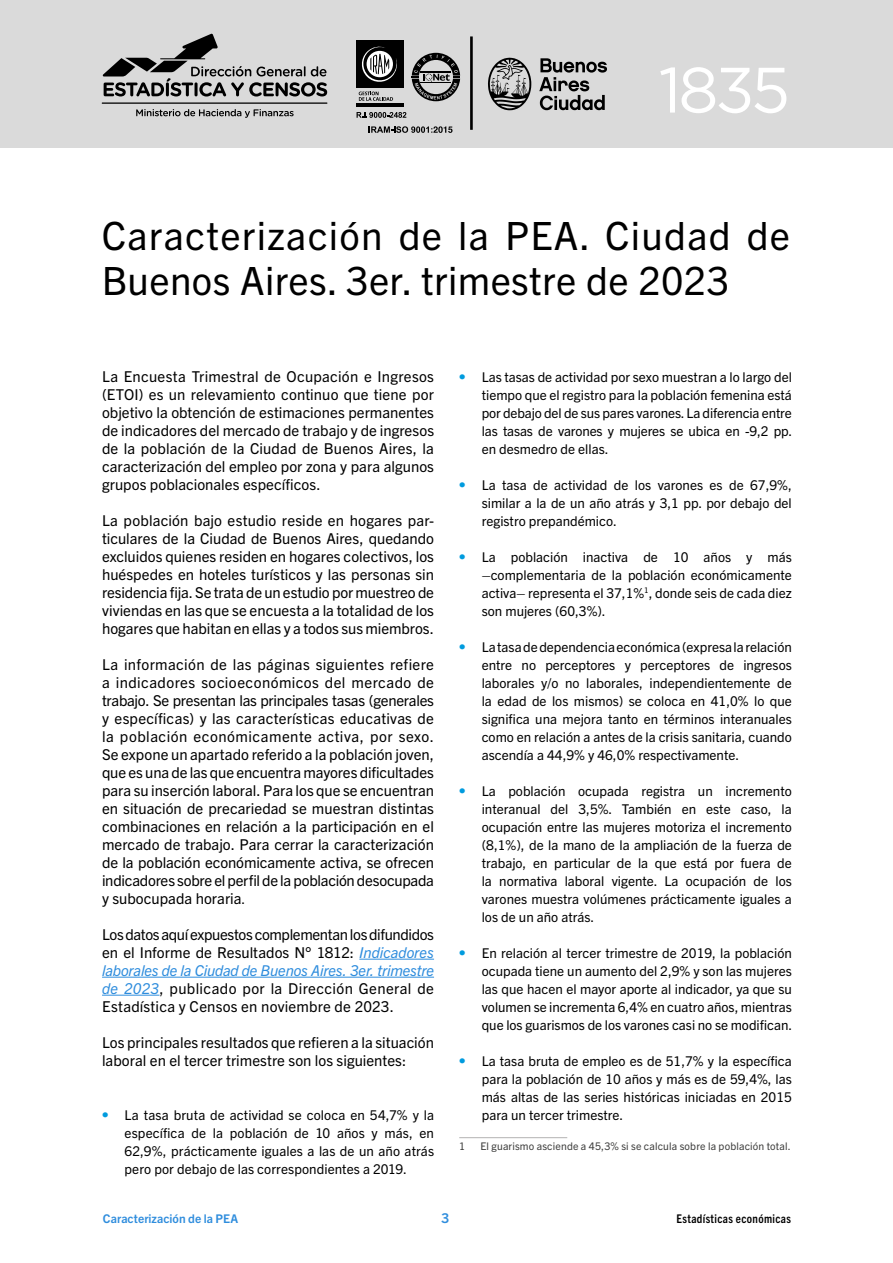
<style>
.page{position:relative;width:893px;height:1263px;background:#fff}
.page>*{position:absolute;margin:0;border:0;box-sizing:border-box;transform-origin:0 0}
.t1{font:64.05px "Gotham";color:#fff}
.t2{font:39px/45px "Trade Gothic Next LT Pro";letter-spacing:.035em;color:#000}
.t3{font:15px/18px "Trade Gothic Next LT Pro";color:#000;text-align:justify}
.t4{font:13.5px/18px "Trade Gothic Next LT Pro";color:#000;text-align:justify}
.t5{font:700 13.5px "Trade Gothic Next LT Pro";color:#2f8ddd}
.t6{font:700 condensed 12px "Trade Gothic Next LT Pro";letter-spacing:.03em;color:#000}
.t7{font:700 12px "Trade Gothic Next LT Pro";color:#2f8ddd}
.t8{font:10.5px "Trade Gothic Next LT Pro";letter-spacing:.015em;color:#3c3c3b}
.s1{font-size:13.5px}
.s2{font-style:italic;color:#2f8ddd}
.s3{font-family:"Arial";font-weight:700;font-size:18px;color:#009bde}
</style>
<div class="page">
<div style="left:0;top:0;width:893px;height:148px;background:#dadada"></div>
<hr style="left:359px;top:959px;width:75px;height:1px;background:#2f8ddd">
<hr style="left:102px;top:977px;width:332px;height:1px;background:#2f8ddd">
<hr style="left:102px;top:995px;width:57px;height:1px;background:#2f8ddd">
<hr style="left:459px;top:1137px;width:108px;height:1px;background:#b3b2b2">
<hr style="left:470px;top:36px;width:3px;height:94px;background:#000">
<svg style="left:488px;top:58px;width:43px;height:52px"></svg>
<svg style="left:539px;top:58px;width:68px;height:52px"></svg>
<div style="left:356px;top:40px;width:48px;height:48px;background:#000"></div>
<hr style="left:356px;top:103px;width:48px;height:4px;background:#000">
<svg style="left:361px;top:46px;width:36px;height:36px"></svg>
<svg style="left:359px;top:92px;width:34px;height:9px"></svg>
<svg style="left:357px;top:112px;width:49px;height:6px"></svg>
<svg style="left:412px;top:53px;width:48px;height:48px"></svg>
<svg style="left:369px;top:126px;width:83px;height:7px"></svg>
<hr style="left:102px;top:102px;width:225px;height:2px;background:#000">
<svg style="left:136px;top:109px;width:158px;height:9px"></svg>
<svg style="left:103px;top:34px;width:224px;height:63px"></svg>
<h1 class="t1" style="left:658px;top:49px;width:133px">1835</h1>
<h2 class="t2" style="left:102px;top:210px;width:690px">Caracterización de la PEA. Ciudad de<br>Buenos Aires. 3er. trimestre de 2023</h2>
<p class="t3" style="left:102px;top:366px;width:334px">La Encuesta Trimestral de Ocupación e Ingresos (ETOI) es un relevamiento continuo que tiene por objetivo la obtención de estimaciones permanentes de indicadores del mercado de trabajo y de ingresos de la población de la Ciudad de Buenos Aires, la caracterización del empleo por zona y para algunos grupos poblacionales específicos.</p>
<p class="t3" style="left:102px;top:510px;width:334px">La población bajo estudio reside en hogares par&shy;ticulares de la Ciudad de Buenos Aires, quedando excluidos quienes residen en hogares colectivos, los huéspedes en hoteles turísticos y las personas sin residencia fija. Se trata de un estudio por muestreo de viviendas en las que se encuesta a la totalidad de los hogares que habitan en ellas y a todos sus miembros.</p>
<p class="t3" style="left:102px;top:654px;width:333px">La información de las páginas siguientes refiere a indicadores socioeconómicos del mercado de trabajo. Se presentan las principales tasas (generales y específicas) y las características educativas de la población económicamente activa, por sexo.<br>Se expone un apartado referido a la población joven, que es una de las que encuentra mayores dificultades para su inserción laboral. Para los que se encuentran en situación de precariedad se muestran distintas combinaciones en relación a la participación en el mercado de trabajo. Para cerrar la caracterización de la población económicamente activa, se ofrecen indicadores sobre el perfil de la población desocupada y subocupada horaria<span class="s1">.</span></p>
<p class="t3" style="left:102px;top:924px;width:333px">Los datos aquí expuestos complementan los difundidos en el Informe de Resultados N° 1812: <span class="s2">Indicadores laborales de la Ciudad de Buenos Aires. 3er. trimestre de 2023</span>, publicado por la Dirección General de Estadística y Censos en noviembre de 2023.</p>
<p class="t3" style="left:102px;top:1032px;width:333px">Los principales resultados que refieren a la situación laboral en el tercer trimestre son los siguientes:</p>
<p class="t4" style="left:125px;top:1105px;width:311px;text-indent:-22px"><span class="s3">•</span> La tasa bruta de actividad se coloca en 54,7% y la específica de la población de 10 años y más, en 62,9%, prácticamente iguales a las de un año atrás pero por debajo de las correspondientes a 2019.</p>
<p class="t4" style="left:482px;top:367px;width:312px;text-indent:-22px"><span class="s3">•</span> Las tasas de actividad por sexo muestran a lo largo del tiempo que el registro para la población femenina está por debajo del de sus pares varones. La diferencia entre las tasas de varones y mujeres se ubica en -9,2 pp. en desmedro de ellas.</p>
<p class="t4" style="left:482px;top:475px;width:312px;text-indent:-22px"><span class="s3">•</span> La tasa de actividad de los varones es de 67,9%, similar a la de un año atrás y 3,1 pp. por debajo del registro prepandémico.</p>
<p class="t4" style="left:482px;top:547px;width:312px;text-indent:-22px"><span class="s3">•</span> La población inactiva de 10 años y más –complementaria de la población económicamente activa– representa el 37,1%<sup>1</sup>, donde seis de cada diez son mujeres (60,3%).</p>
<p class="t4" style="left:482px;top:637px;width:312px;text-indent:-22px"><span class="s3">•</span> La tasa de dependencia económica (expresa la relación entre no perceptores y perceptores de ingresos laborales y/o no laborales, independientemente de la edad de los mismos) se coloca en 41,0% lo que significa una mejora tanto en términos interanuales como en relación a antes de la crisis sanitaria, cuando ascendía a 44,9% y 46,0% respectivamente.</p>
<p class="t4" style="left:482px;top:781px;width:312px;text-indent:-22px"><span class="s3">•</span> La población ocupada registra un incremento interanual del 3,5%. También en este caso, la ocupación entre las mujeres motoriza el incremento (8,1%), de la mano de la ampliación de la fuerza de trabajo, en particular de la que está por fuera de la normativa laboral vigente. La ocupación de los varones muestra volúmenes prácticamente iguales a los de un año atrás.</p>
<p class="t4" style="left:482px;top:943px;width:312px;text-indent:-22px"><span class="s3">•</span> En relación al tercer trimestre de 2019, la población ocupada tiene un aumento del 2,9% y son las mujeres las que hacen el mayor aporte al indicador, ya que su volumen se incrementa 6,4% en cuatro años, mientras que los guarismos de los varones casi no se modifican.</p>
<p class="t4" style="left:482px;top:1051px;width:312px;text-indent:-22px"><span class="s3">•</span> La tasa bruta de empleo es de 51,7% y la específica para la población de 10 años y más es de 59,4%, las más altas de las series históricas iniciadas en 2015 para un tercer trimestre.</p>
<p class="t8" style="left:459px;top:1139px;width:8px">1</p>
<p class="t8" style="left:480px;top:1139px;width:312px">El guarismo asciende a 45,3% si se calcula sobre la población total.</p>
<p class="t7" style="left:103px;top:1210px;width:137px">Caracterización de la PEA</p>
<p class="t5" style="left:442px;top:1209px;width:9px">3</p>
<p class="t6" style="left:676px;top:1211px;width:116px">Estadísticas económicas</p>
</div>
